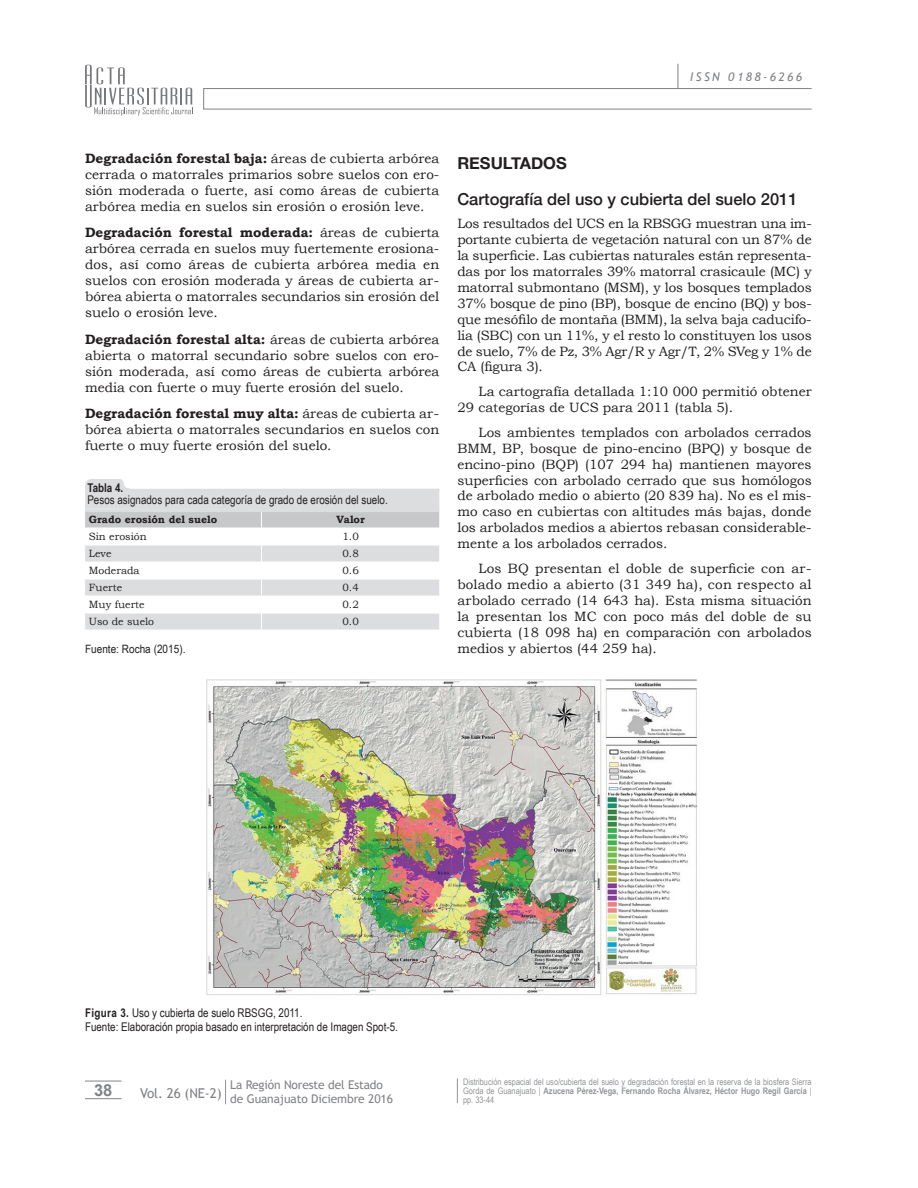
<style>
.page{position:relative;width:918px;height:1188px;background:#fff}
.page>*{position:absolute;margin:0;border:0;box-sizing:border-box;transform-origin:0 0}
.t1{font:500 16.5px "Helvetica Neue";color:#231f20}
.t2{font:700 16.5px "Helvetica Neue";color:#231f20}
.t3{font:700 16.5px "Arial";color:#808285}
.t4{font:13.5px/15.9px "Bookman Old Style";color:#231f20;text-align:justify}
.t5{font:13.5px "Trebuchet MS";letter-spacing:-.01em;color:#808285}
.t6{font:12px/13.5px "Arial Narrow";color:#231f20}
.t7{font:12px/13.5px "Trebuchet MS";letter-spacing:-.01em;color:#808285}
.t8{font:italic 12px "Trebuchet MS";letter-spacing:.2em;color:#808285}
.t9{font:700 12px "Arial Narrow";color:#231f20}
.t10{font:11.55px "Arial Narrow";color:#231f20;scale:1.06 1}
.t11{font:10.5px "Bookman Old Style";color:#231f20}
.t12{font:700 10.5px "Bookman Old Style";color:#231f20}
.t13{font:9px/9px "Arial Narrow";color:#939598;text-align:justify}
.s1{font-weight:700}
</style>
<div class="page">
<div style="left:203px;top:88px;width:609px;height:21px;border:1px solid #808285"></div>
<svg style="left:678px;top:64px;width:1px;height:25px"></svg>
<hr style="left:85px;top:1081px;width:37px;height:1px;background:#808285">
<hr style="left:85px;top:1098px;width:37px;height:1px;background:#808285">
<svg style="left:85px;top:65px;width:108px;height:51px"></svg>
<svg style="left:457px;top:1078px;width:1px;height:25px"></svg>
<svg style="left:225px;top:1080px;width:1px;height:24px"></svg>
<svg style="left:85px;top:479px;width:355px;height:151px"></svg>
<hr style="left:85px;top:509px;width:354px;height:3px;background:#dcdddf">
<img style="left:206px;top:679px;width:491px;height:316px">
<p class="t8" style="left:690px;top:70px;width:114px">ISSN 0188-6266</p>
<p class="t4" style="left:85px;top:150px;width:356px"><span class="s1">Degradación forestal baja:</span> áreas de cubierta arbórea cerrada o matorrales primarios sobre suelos con ero&shy;sión moderada o fuerte, así como áreas de cubierta arbórea media en suelos sin erosión o erosión leve.</p>
<p class="t4" style="left:85px;top:225px;width:356px"><span class="s1">Degradación forestal moderada:</span> áreas de cubierta arbórea cerrada en suelos muy fuertemente erosiona&shy;dos, así como áreas de cubierta arbórea media en suelos con erosión moderada y áreas de cubierta ar&shy;bórea abierta o matorrales secundarios sin erosión del suelo o erosión leve.</p>
<p class="t4" style="left:85px;top:331px;width:356px"><span class="s1">Degradación forestal alta:</span> áreas de cubierta arbórea abierta o matorral secundario sobre suelos con ero&shy;sión moderada, así como áreas de cubierta arbórea media con fuerte o muy fuerte erosión del suelo.</p>
<p class="t4" style="left:85px;top:405px;width:356px"><span class="s1">Degradación forestal muy alta:</span> áreas de cubierta ar&shy;bórea abierta o matorrales secundarios en suelos con fuerte o muy fuerte erosión del suelo.</p>
<p class="t9" style="left:87px;top:478px;width:37px">Tabla 4.</p>
<p class="t6" style="left:87px;top:492px;width:302px">Pesos asignados para cada categoría de grado de erosión del suelo.</p>
<p class="t12" style="left:89px;top:513px;width:130px">Grado erosión del suelo</p>
<p class="t12" style="left:336px;top:513px;width:30px">Valor</p>
<p class="t11" style="left:89px;top:531px;width:59px">Sin erosión</p>
<p class="t11" style="left:342px;top:531px;width:18px">1.0</p>
<p class="t11" style="left:89px;top:548px;width:24px">Leve</p>
<p class="t11" style="left:342px;top:548px;width:18px">0.8</p>
<p class="t11" style="left:89px;top:565px;width:52px">Moderada</p>
<p class="t11" style="left:342px;top:565px;width:18px">0.6</p>
<p class="t11" style="left:89px;top:582px;width:35px">Fuerte</p>
<p class="t11" style="left:342px;top:582px;width:18px">0.4</p>
<p class="t11" style="left:89px;top:599px;width:57px">Muy fuerte</p>
<p class="t11" style="left:342px;top:599px;width:18px">0.2</p>
<p class="t11" style="left:89px;top:616px;width:67px">Uso de suelo</p>
<p class="t11" style="left:342px;top:616px;width:18px">0.0</p>
<p class="t10" style="left:85px;top:640px;width:96px">Fuente: Rocha (2015).</p>
<p class="t2" style="left:457px;top:150px;width:111px">RESULTADOS</p>
<p class="t1" style="left:457px;top:186px;width:342px">Cartografía del uso y cubierta del suelo 2011</p>
<p class="t4" style="left:457px;top:216px;width:356px">Los resultados del UCS en la RBSGG muestran una im&shy;portante cubierta de vegetación natural con un 87% de la superficie. Las cubiertas naturales están representa&shy;das por los matorrales 39% matorral crasicaule (MC) y matorral submontano (MSM), y los bosques templados 37% bosque de pino (BP), bosque de encino (BQ) y bos&shy;que mesófilo de montaña (BMM), la selva baja caducifo&shy;lia (SBC) con un 11%, y el resto lo constituyen los usos de suelo, 7% de Pz, 3% Agr/R y Agr/T, 2% SVeg y 1% de CA (figura 3).</p>
<p class="t4" style="left:457px;top:384px;width:356px;text-indent:21px">La cartografía detallada 1:10 000 permitió obtener<br>29 categorías de UCS para 2011 (tabla 5).</p>
<p class="t4" style="left:457px;top:424px;width:356px;text-indent:21px">Los ambientes templados con arbolados cerrados BMM, BP, bosque de pino-encino (BPQ) y bosque de encino-pino (BQP) (107 294 ha) mantienen mayores superficies con arbolado cerrado que sus homólogos de arbolado medio o abierto (20 839 ha). No es el mis&shy;mo caso en cubiertas con altitudes más bajas, donde los arbolados medios a abiertos rebasan considerable&shy;mente a los arbolados cerrados.</p>
<p class="t4" style="left:457px;top:560px;width:356px;text-indent:21px">Los BQ presentan el doble de superficie con ar&shy;bolado medio a abierto (31 349 ha), con respecto al arbolado cerrado (14 643 ha). Esta misma situación la presentan los MC con poco más del doble de su cubierta (18 098 ha) en comparación con arbolados medios y abiertos (44 259 ha).</p>
<p class="t6" style="left:85px;top:1006px;width:314px"><span class="s1">Figura 3.</span> Uso y cubierta de suelo RBSGG, 2011.<br>Fuente: Elaboración propia basado en interpretación de Imagen Spot-5.</p>
<p class="t3" style="left:94px;top:1079px;width:20px">38</p>
<p class="t13" style="left:463px;top:1077px;width:350px">Distribución espacial del uso/cubierta del suelo y degradación forestal en la reserva de la biosfera Sierra Gorda de Guanajuato | <span class="s1">Azucena Pérez-Vega, Fernando Rocha Álvarez, Héctor Hugo Regil García</span> | pp. 33-44</p>
<p class="t5" style="left:140px;top:1085px;width:83px">Vol. 26 (NE-2)</p>
<p class="t7" style="left:230px;top:1079px;width:164px">La Región Noreste del Estado de Guanajuato Diciembre 2016</p>
</div>
